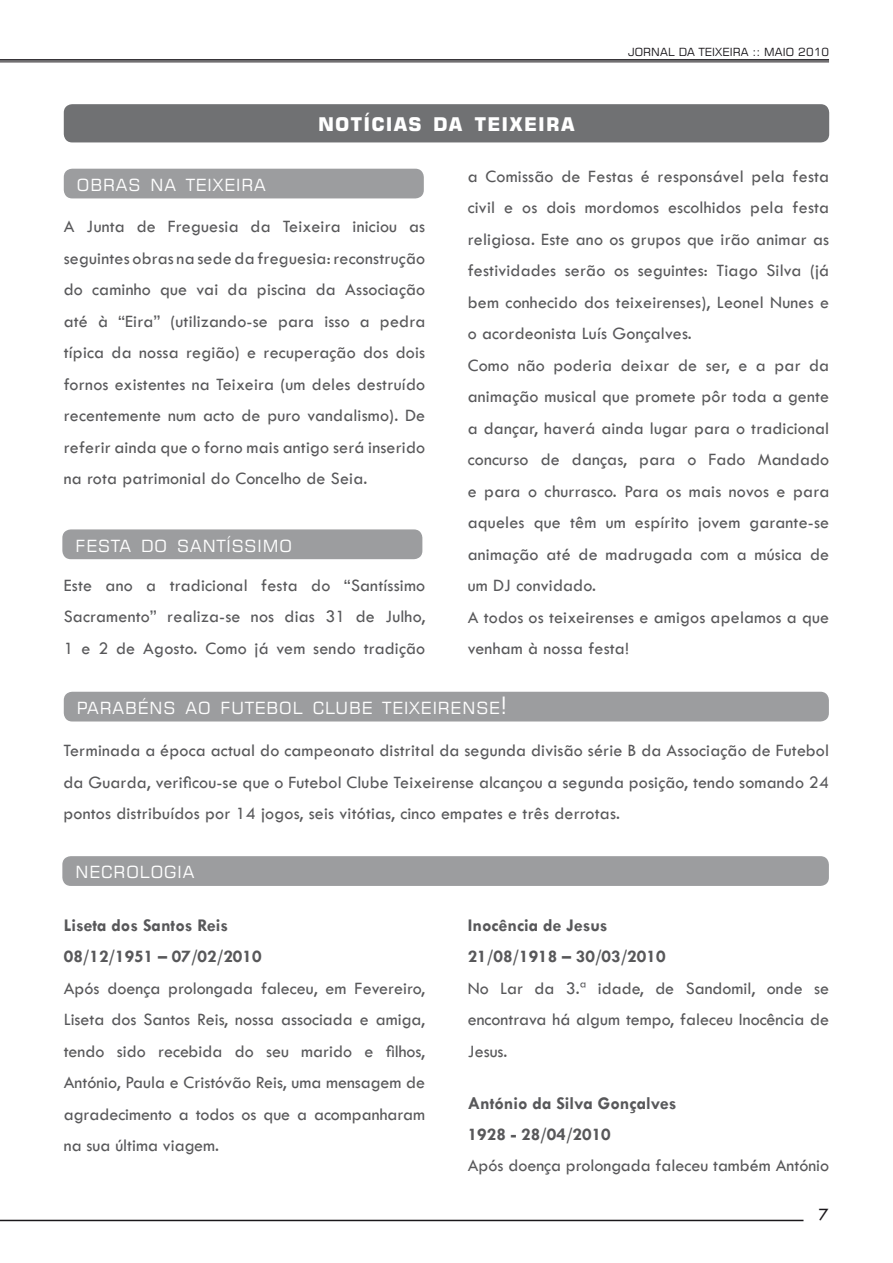
<style>
.page{position:relative;width:893px;height:1263px;background:#fff}
.page>*{position:absolute;margin:0;border:0;box-sizing:border-box;transform-origin:0 0}
.t1{font:700 18.9px "Square 721 BT";letter-spacing:.055em;color:#fff}
.t2{font:18px/31.5px "Tw Cen";letter-spacing:.01em;color:#58585a;text-align:justify}
.t3{font:700 18px/31.5px "Tw Cen";color:#58585a}
.t4{font:18px "Tw Cen";color:#1a171b}
.t5{font:16.8px "Square 721 BT";letter-spacing:.055em;color:#fff}
.t6{font:11.25px "Square 721 BT";letter-spacing:.01em;color:#1a171b}
.s1{font-size:24px}
</style>
<div class="page">
<hr style="left:0;top:59px;width:829px;height:2px;background:#1a171b">
<hr style="left:0;top:62px;width:829px;height:1px;background:#1a171b">
<hr style="left:0;top:1220px;width:803px;height:1px;background:#1a171b">
<div style="left:64px;top:169px;width:360px;height:29px;background:#9c9d9f;border-radius:9px"></div>
<div style="left:62px;top:529px;width:360px;height:30px;background:#9c9d9f;border-radius:9px"></div>
<div style="left:64px;top:692px;width:765px;height:29px;background:#9c9d9f;border-radius:9px"></div>
<div style="left:64px;top:104px;width:765px;height:38px;background:#707173;border-radius:9px"></div>
<div style="left:62px;top:856px;width:767px;height:30px;background:#9c9d9f;border-radius:9px"></div>
<p class="t1" style="left:318px;top:113px;width:258px">NOTÍCIAS DA TEIXEIRA</p>
<p class="t6" style="left:628px;top:44px;width:202px">JORNAL DA TEIXEIRA :: MAIO 2010</p>
<p class="t5" style="left:77px;top:174px;width:14px">OBRA</p>
<p class="t5" style="left:128px;top:174px;width:35px">S NA</p>
<p class="t5" style="left:186px;top:174px;width:11px">TEIXEIRA</p>
<p class="t2" style="left:64px;top:211px;width:363px">A Junta de Freguesia da Teixeira iniciou as seguintes obras na sede da freguesia: reconstrução do caminho que vai da piscina da Associação até à “Eira” (utilizando-se para isso a pedra típica da nossa região) e recuperação dos dois fornos existentes na Teixeira (um deles destruído recentemente num acto de puro vandalismo). De referir ainda que o forno mais antigo será inserido na rota patrimonial do Concelho de Seia.</p>
<p class="t5" style="left:76px;top:535px;width:79px">FESTA DO</p>
<p class="t5" style="left:177px;top:535px;width:26px">SANT</p>
<p class="t5" style="left:226px;top:535px;width:43px">ÍSSIMO</p>
<p class="t2" style="left:64px;top:569px;width:363px">Este ano a tradicional festa do “Santíssimo Sacramento” realiza-se nos dias 31 de Julho, 1 e 2 de Agosto. Como já vem sendo tradição</p>
<p class="t2" style="left:468px;top:160px;width:363px;text-align:left">a Comissão de Festas é responsável pela festa civil e os dois mordomos escolhidos pela festa religiosa. Este ano os grupos que irão animar as festividades serão os seguintes: Tiago Silva (já bem conhecido dos teixeirenses), Leonel Nunes e o acordeonista Luís Gonçalves.<br>Como não poderia deixar de ser, e a par da animação musical que promete pôr toda a gente a dançar, haverá ainda lugar para o tradicional concurso de danças, para o Fado Mandado e para o churrasco. Para os mais novos e para aqueles que têm um espírito jovem garante-se animação até de madrugada com a música de um DJ convidado.<br>A todos os teixeirenses e amigos apelamos a que venham à nossa festa!</p>
<p class="t5" style="left:77px;top:697px;width:24px">PARAB</p>
<p class="t5" style="left:138px;top:697px;width:61px">ÉNS AO</p>
<p class="t5" style="left:221px;top:697px;width:37px">FUTEBOL</p>
<p class="t5" style="left:313px;top:697px;width:48px">CLUBE</p>
<p class="t5" style="left:383px;top:697px;width:12px">TEIXEIREN</p>
<p class="t5" style="left:476px;top:697px;width:32px">SE<span class="s1">!</span></p>
<p class="t2" style="left:63px;top:735px;width:767px">Terminada a época actual do campeonato distrital da segunda divisão série B da Associação de Futebol da Guarda, verificou-se que o Futebol Clube Teixeirense alcançou a segunda posição, tendo somando 24 pontos distribuídos por 14 jogos, seis vitótias, cinco empates e três derrotas.</p>
<p class="t5" style="left:76px;top:862px;width:51px">NECROLO</p>
<p class="t5" style="left:164px;top:862px;width:22px">GIA</p>
<p class="t3" style="left:64px;top:909px;width:199px">Liseta dos Santos Reis<br>08/12/1951 – 07/02/2010</p>
<p class="t2" style="left:64px;top:972px;width:363px">Após doença prolongada faleceu, em Fevereiro, Liseta dos Santos Reis, nossa associada e amiga, tendo sido recebida do seu marido e filhos, António, Paula e Cristóvão Reis, uma mensagem de agradecimento a todos os que a acompanharam na sua última viagem.</p>
<p class="t3" style="left:468px;top:909px;width:199px">Inocência de Jesus<br>21/08/1918 – 30/03/2010</p>
<p class="t2" style="left:468px;top:972px;width:363px">No Lar da 3.ª idade, de Sandomil, onde se encontrava há algum tempo, faleceu Inocência de Jesus.</p>
<p class="t3" style="left:468px;top:1088px;width:210px;line-height:30.8px">António da Silva Gonçalves<br>1928 - 28/04/2010</p>
<p class="t2" style="left:468px;top:1149px;width:363px">Após doença prolongada faleceu também António</p>
<p class="t4" style="left:819px;top:1204px;width:11px">7</p>
</div>
